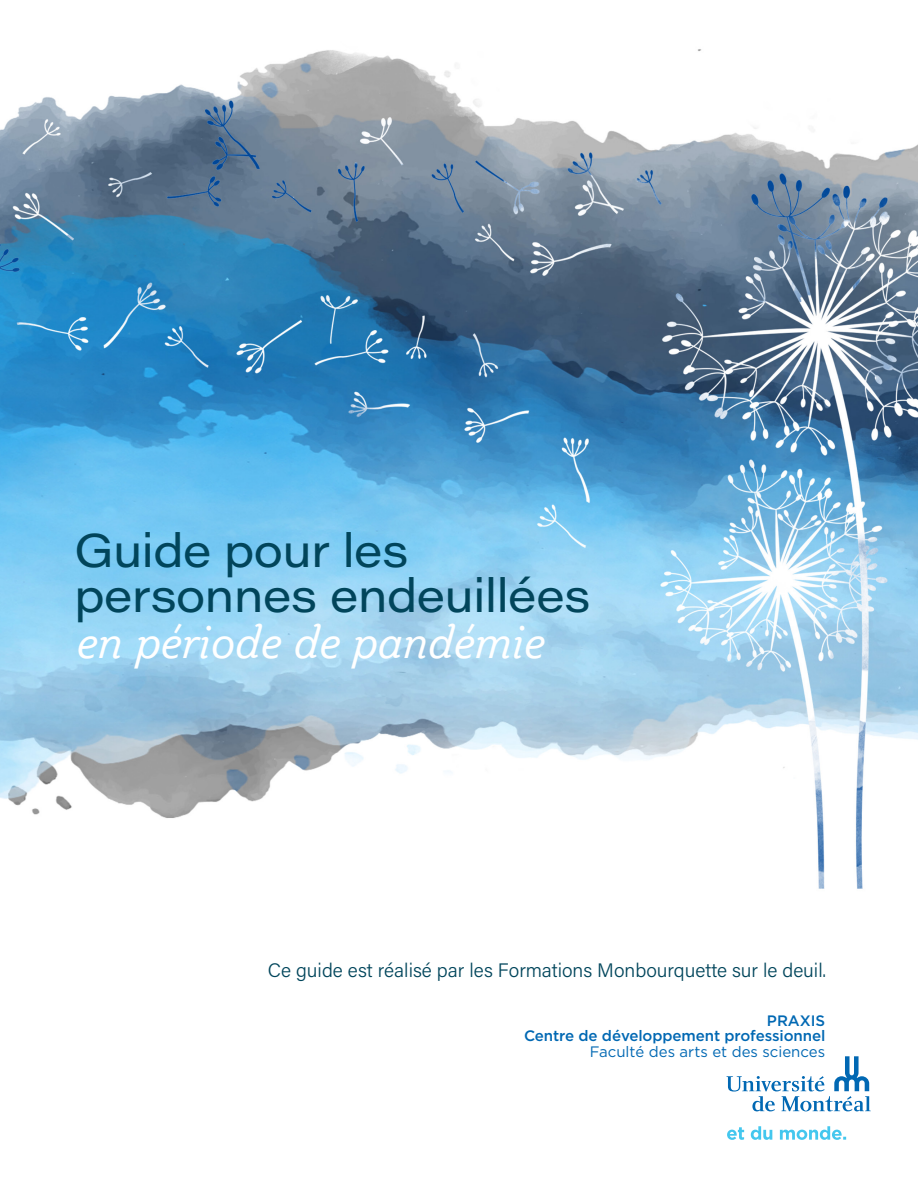
<style>
.page{position:relative;width:918px;height:1188px;background:#fff}
.page>*{position:absolute;margin:0;border:0;box-sizing:border-box;transform-origin:0 0}
.t1{font:46.5px/45px "Acumin Pro Wide";letter-spacing:-.01em;color:#01455b}
.t2{font:italic 45px "Plume";color:#fff}
.t3{font:300 19.5px "Acumin Pro";color:#01455b}
.t4{font:500 15.15px/15.1px "Gotham HTF";letter-spacing:-.01em;color:#0168b3;text-align:right}
.t5{font:15.15px "Gotham HTF";color:#0168b3}
</style>
<div class="page">
<img style="left:0;top:49px;width:918px;height:840px">
<svg style="left:727px;top:1126px;width:119px;height:14px"></svg>
<svg style="left:726px;top:1056px;width:145px;height:55px"></svg>
<h1 class="t1" style="left:75px;top:525px;width:518px">Guide pour les personnes endeuillées</h1>
<h2 class="t2" style="left:75px;top:613px;width:469px">en période de pandémie</h2>
<p class="t3" style="left:268px;top:957px;width:560px">Ce guide est réalisé par les Formations Monbourquette sur le deuil.</p>
<p class="t4" style="left:524px;top:1013px;width:303px">PRAXIS<br>Centre de développement professionnel</p>
<p class="t5" style="left:590px;top:1043px;width:237px">Faculté des arts et des sciences</p>
</div>
